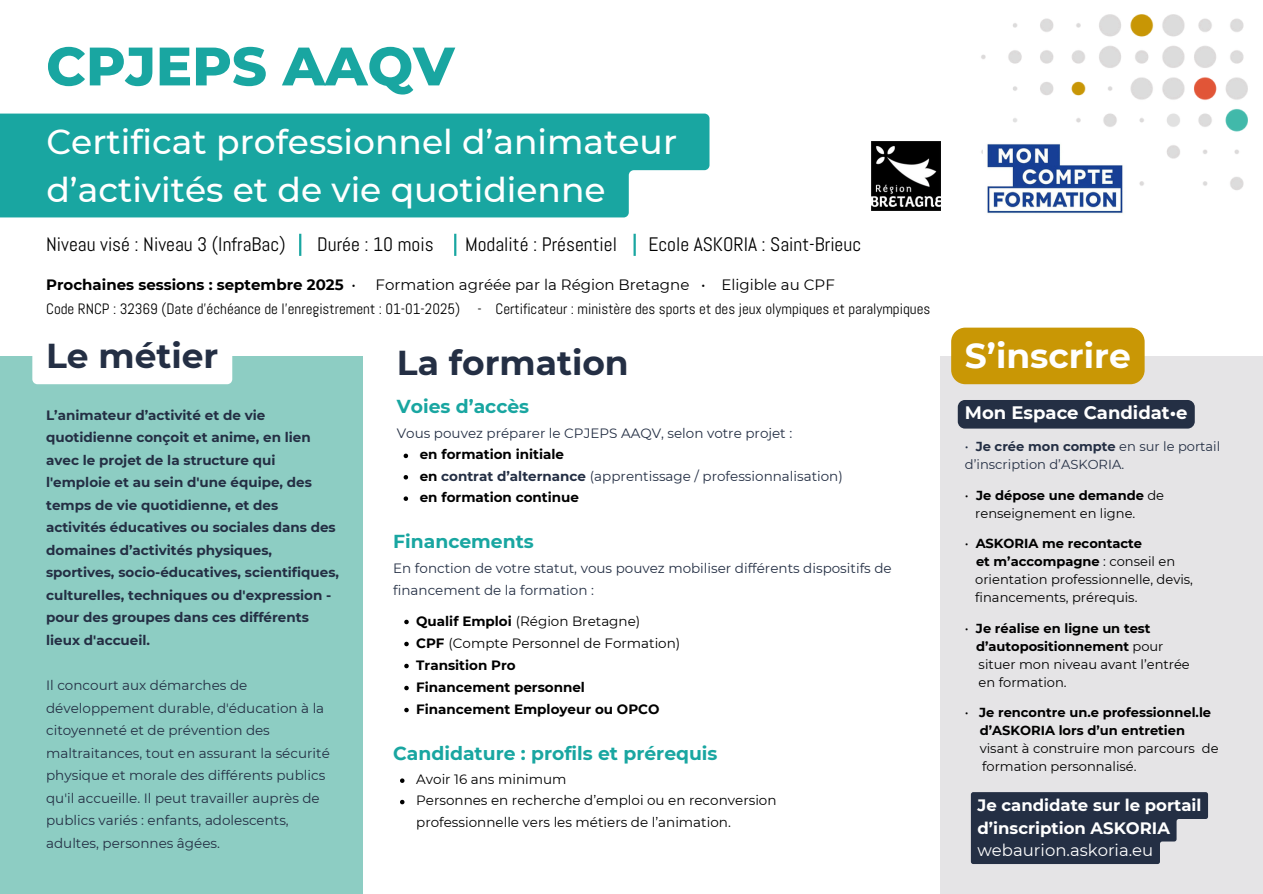
<style>
.page{position:relative;width:1263px;height:894px;background:#fff}
.page>*{position:absolute;margin:0;border:0;box-sizing:border-box;transform-origin:0 0}
.t1{font:800 54px "Montserrat";color:#19a6a1}
.t2{font:500 34.5px/47.2px "Montserrat";color:#fff}
.t3{font:700 34.5px "Montserrat";color:#242f44}
.t4{font:700 34.5px "Montserrat";color:#fff}
.t5{font:19.5px "Abel";color:#000}
.t6{font:700 18.75px "Montserrat";color:#19a6a1}
.t7{font:700 18px "Montserrat";color:#fff}
.t8{font:700 16.5px/22.5px "Montserrat";color:#fff}
.t9{font:15px "Abel";color:#000}
.t10{font:15px "Montserrat";color:#000}
.t11{font:700 15px "Montserrat";color:#000}
.t12{font:13.5px/22.5px "Montserrat";color:#242f44}
.t13{font:700 13.5px/22.5px "Montserrat";color:#242f44}
.t14{font:13.5px "Montserrat";color:#000}
.t15{font:700 13.5px "Montserrat";color:#000}
.t16{font:13.05px "Montserrat";color:#000}
.t17{font:700 13.05px "Montserrat";color:#000}
.t18{font:13.05px/18px "Montserrat";color:#242f44}
.s1{font-weight:400}
.s2{font-weight:700;color:#000}
.s3{font-weight:700}
</style>
<div class="page">
<img style="left:936px;top:14px;width:312px;height:197px">
<hr style="left:299px;top:234px;width:2px;height:22px;background:#19a6a1">
<hr style="left:454px;top:234px;width:2px;height:22px;background:#19a6a1">
<hr style="left:633px;top:234px;width:3px;height:22px;background:#19a6a1">
<div style="left:0;top:356px;width:363px;height:537px;background:#8dcdc3"></div>
<img style="left:983px;top:141px;width:143px;height:73px">
<img style="left:872px;top:141px;width:68px;height:69px">
<div style="left:0;top:113px;width:709px;height:104px;background:#19a6a1"></div>
<div style="left:32px;top:356px;width:200px;height:28px;background:#fff"></div>
<svg style="left:400px;top:778px;width:4px;height:4px"></svg>
<svg style="left:400px;top:799px;width:4px;height:5px"></svg>
<div style="left:940px;top:356px;width:323px;height:537px;background:#e5e4e6"></div>
<div style="left:951px;top:327px;width:194px;height:57px;background:#c99705;border-radius:14px"></div>
<svg style="left:971px;top:792px;width:237px;height:71px;background:#384255"></svg>
<div style="left:958px;top:400px;width:237px;height:28px;background:#242f44;border-radius:7px"></div>
<svg style="left:404px;top:619px;width:5px;height:5px"></svg>
<svg style="left:404px;top:641px;width:5px;height:5px"></svg>
<svg style="left:404px;top:663px;width:5px;height:5px"></svg>
<svg style="left:404px;top:685px;width:5px;height:5px"></svg>
<svg style="left:404px;top:707px;width:5px;height:5px"></svg>
<svg style="left:404px;top:453px;width:4px;height:5px"></svg>
<svg style="left:404px;top:475px;width:4px;height:4px"></svg>
<svg style="left:404px;top:496px;width:4px;height:5px"></svg>
<p class="t1" style="left:46px;top:33px;width:410px">CPJEPS AAQV</p>
<h1 class="t2" style="left:46px;top:118px;width:632px">Certificat professionnel d’animateur d’activités et de vie quotidienne</h1>
<p class="t5" style="left:46px;top:232px;width:241px">Niveau visé : Niveau 3 (InfraBac)</p>
<p class="t5" style="left:317px;top:232px;width:118px">Durée : 10 mois</p>
<p class="t5" style="left:465px;top:232px;width:153px">Modalité : Présentiel</p>
<p class="t5" style="left:648px;top:232px;width:214px">Ecole ASKORIA : Saint-Brieuc</p>
<h2 class="t11" style="left:46px;top:275px;width:311px">Prochaines sessions : septembre 2025 <span class="s1">•</span></h2>
<h2 class="t10" style="left:376px;top:275px;width:461px">Formation agréée par la Région Bretagne • Eligible au CPF</h2>
<h6 class="t9" style="left:46px;top:299px;width:886px">Code RNCP : 32369 (Date d’échéance de l’enregistrement : 01-01-2025) - Certificateur : ministère des sports et des jeux olympiques et paralympiques</h6>
<h2 class="t3" style="left:46px;top:335px;width:174px">Le métier</h2>
<p class="t13" style="left:46px;top:403px;width:294px">L’animateur d’activité et de vie quotidienne conçoit et anime, en lien avec le projet de la structure qui l'emploie et au sein d'une équipe, des temps de vie quotidienne, et des activités éducatives ou sociales dans des domaines d’activités physiques, sportives, socio-éducatives, scientifiques, culturelles, techniques ou d'expression - pour des groupes dans ces différents lieux d'accueil.</p>
<h4 class="t12" style="left:46px;top:673px;width:285px">Il concourt aux démarches de développement durable, d'éducation à la citoyenneté et de prévention des maltraitances, tout en assurant la sécurité physique et morale des différents publics qu'il accueille. Il peut travailler auprès de publics variés : enfants, adolescents, adultes, personnes âgées.</h4>
<p class="t3" style="left:397px;top:342px;width:233px">La formation</p>
<p class="t6" style="left:397px;top:395px;width:134px">Voies d’accès</p>
<p class="t12" style="left:397px;top:421px;width:397px">Vous pouvez préparer le CPJEPS AAQV, selon votre projet :</p>
<p class="t15" style="left:420px;top:446px;width:146px">en formation initiale</p>
<p class="t12" style="left:420px;top:464px;width:425px"><span class="s2">en</span> <span class="s3">contrat d’alternance</span> (apprentissage / professionnalisation)</p>
<p class="t15" style="left:420px;top:489px;width:161px">en formation continue</p>
<p class="t6" style="left:393px;top:529px;width:142px">Financements</p>
<p class="t12" style="left:393px;top:556px;width:500px;line-height:22px">En fonction de votre statut, vous pouvez mobiliser différents dispositifs de financement de la formation :</p>
<p class="t14" style="left:416px;top:613px;width:226px"><span class="s3">Qualif Emploi</span> (Région Bretagne)</p>
<p class="t14" style="left:416px;top:635px;width:266px"><span class="s3">CPF</span> (Compte Personnel de Formation)</p>
<p class="t15" style="left:416px;top:657px;width:101px">Transition Pro</p>
<p class="t15" style="left:416px;top:679px;width:170px">Financement personnel</p>
<p class="t15" style="left:416px;top:701px;width:245px">Financement Employeur ou OPCO</p>
<p class="t6" style="left:393px;top:742px;width:326px">Candidature : profils et prérequis</p>
<p class="t14" style="left:416px;top:770px;width:152px">Avoir 16 ans minimum</p>
<p class="t14" style="left:416px;top:792px;width:362px">Personnes en recherche d’emploi ou en reconversion</p>
<h5 class="t14" style="left:416px;top:813px;width:316px">professionnelle vers les métiers de l’animation.</h5>
<h2 class="t4" style="left:965px;top:335px;width:167px">S’inscrire</h2>
<p class="t7" style="left:965px;top:402px;width:224px">Mon Espace Candidat•e</p>
<p class="t18" style="left:965px;top:437px;width:257px">• <span class="s3">Je crée mon compte</span> en sur le portail d’inscription d’ASKORIA.</p>
<h2 class="t17" style="left:965px;top:487px;width:201px"><span class="s1">•</span> Je dépose une demande <span class="s1">de</span></h2>
<p class="t16" style="left:975px;top:505px;width:162px">renseignement en ligne.</p>
<p class="t17" style="left:965px;top:535px;width:179px"><span class="s1">•</span> ASKORIA me recontacte</p>
<p class="t17" style="left:976px;top:553px;width:201px">et m’accompagne <span class="s1">: conseil en</span></p>
<p class="t16" style="left:975px;top:571px;width:219px">orientation professionnelle, devis,</p>
<p class="t16" style="left:975px;top:589px;width:164px">financements, prérequis.</p>
<p class="t16" style="left:965px;top:620px;width:5px">•</p>
<p class="t17" style="left:976px;top:620px;width:176px">Je réalise en ligne un test</p>
<p class="t17" style="left:976px;top:638px;width:189px">d’autopositionnement <span class="s1">pour</span></p>
<p class="t16" style="left:979px;top:656px;width:213px">situer mon niveau avant l’entrée</p>
<p class="t16" style="left:979px;top:674px;width:90px">en formation.</p>
<p class="t17" style="left:965px;top:704px;width:248px"><span class="s1">•</span> Je rencontre un.e professionnel.le</p>
<p class="t17" style="left:980px;top:722px;width:207px">d’ASKORIA lors d’un entretien</p>
<h3 class="t16" style="left:980px;top:740px;width:217px">visant à construire mon parcours</h3>
<p class="t16" style="left:1202px;top:740px;width:18px">de</p>
<p class="t16" style="left:982px;top:758px;width:156px">formation personnalisé.</p>
<h3 class="t8" style="left:977px;top:793px;width:225px">Je candidate sur le portail d’inscription ASKORIA <span class="s1">webaurion.askoria.eu</span></h3>
</div>
